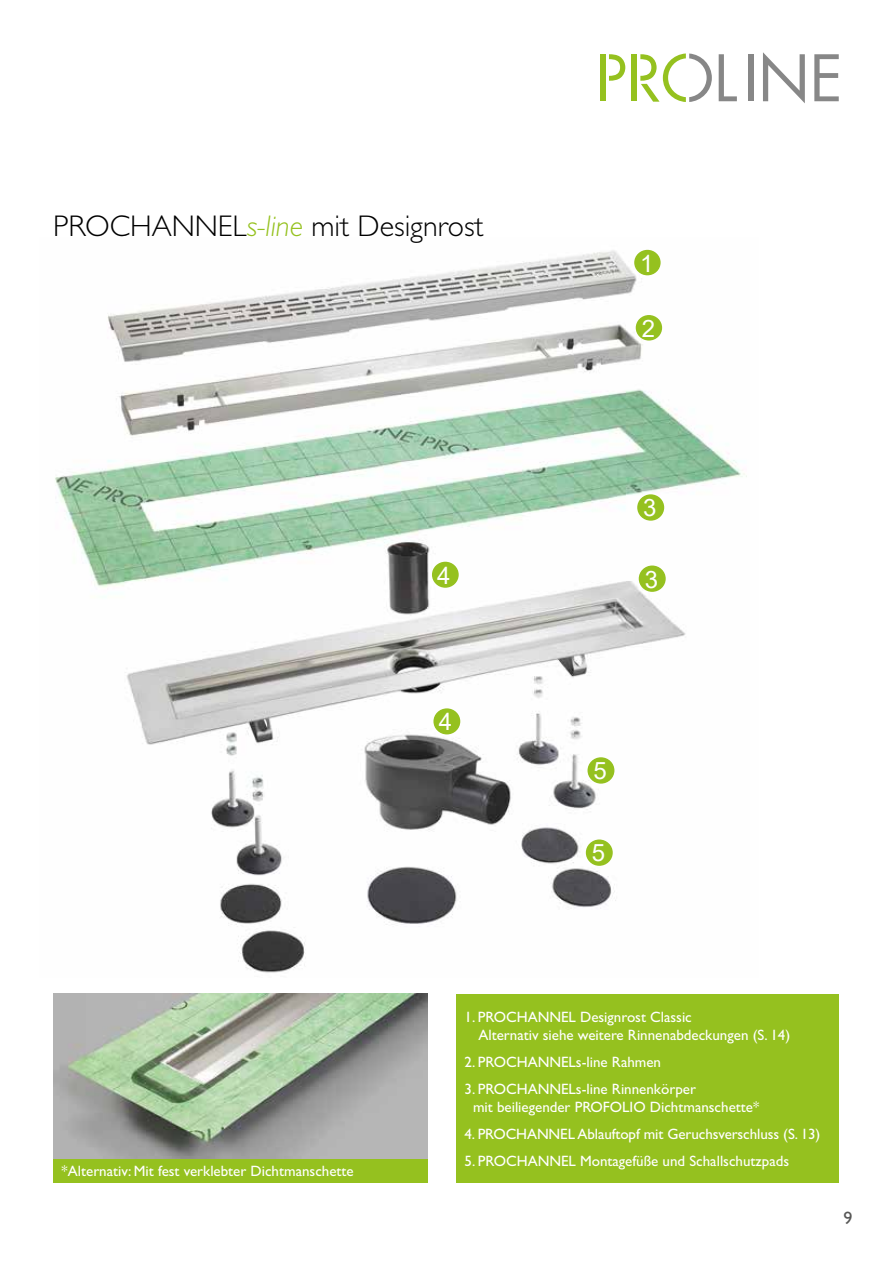
<style>
.page{position:relative;width:893px;height:1263px;background:#fff}
.page>*{position:absolute;margin:0;border:0;box-sizing:border-box;transform-origin:0 0}
.t1{font:300 30px "Gill Sans";color:#000}
.t2{font:24px "Arial";color:#fff}
.t3{font:18px "Gill Sans";color:#575756}
.t4{font:15px/18px "Gill Sans";color:#fff}
.s1{font-style:italic;color:#95c11f}
</style>
<div class="page">
<svg style="left:609px;top:54px;width:16px;height:27px"></svg>
<div style="left:601px;top:54px;width:5px;height:47px;background:#95c11f"></div>
<div style="left:632px;top:54px;width:5px;height:47px;background:#95c11f"></div>
<svg style="left:640px;top:53px;width:72px;height:49px"></svg>
<svg style="left:719px;top:54px;width:18px;height:47px"></svg>
<div style="left:748px;top:54px;width:5px;height:47px;background:#878787"></div>
<svg style="left:763px;top:52px;width:42px;height:51px"></svg>
<svg style="left:814px;top:54px;width:25px;height:47px"></svg>
<img style="left:55px;top:249px;width:692px;height:724px">
<div style="left:635px;top:251px;width:25px;height:24px;background:#95c11f;border-radius:50%"></div>
<div style="left:634px;top:250px;width:27px;height:25px;border:2px solid #95c11f;border-radius:50%"></div>
<div style="left:636px;top:316px;width:25px;height:24px;background:#95c11f;border-radius:50%"></div>
<div style="left:636px;top:315px;width:26px;height:26px;border:2px solid #95c11f;border-radius:50%"></div>
<div style="left:638px;top:495px;width:25px;height:25px;background:#95c11f;border-radius:50%"></div>
<div style="left:637px;top:494px;width:27px;height:27px;border:2px solid #95c11f;border-radius:50%"></div>
<div style="left:433px;top:562px;width:25px;height:25px;background:#95c11f;border-radius:50%"></div>
<div style="left:432px;top:562px;width:27px;height:26px;border:2px solid #95c11f;border-radius:50%"></div>
<div style="left:434px;top:709px;width:26px;height:25px;background:#95c11f;border-radius:50%"></div>
<div style="left:433px;top:708px;width:27px;height:26px;border:2px solid #95c11f;border-radius:50%"></div>
<div style="left:588px;top:758px;width:26px;height:25px;background:#95c11f;border-radius:50%"></div>
<div style="left:587px;top:757px;width:27px;height:27px;border:2px solid #95c11f;border-radius:50%"></div>
<div style="left:587px;top:840px;width:25px;height:25px;background:#95c11f;border-radius:50%"></div>
<div style="left:586px;top:839px;width:27px;height:27px;border:2px solid #95c11f;border-radius:50%"></div>
<div style="left:639px;top:566px;width:26px;height:25px;background:#95c11f;border-radius:50%"></div>
<div style="left:639px;top:565px;width:27px;height:27px;border:2px solid #95c11f;border-radius:50%"></div>
<div style="left:456px;top:994px;width:383px;height:188px;background:#95c11f"></div>
<img style="left:53px;top:994px;width:374px;height:165px">
<div style="left:53px;top:1159px;width:374px;height:24px;background:#95c11f"></div>
<h1 class="t1" style="left:53px;top:202px;width:432px">PROCHANNEL<span class="s1">s-line</span> mit Designrost</h1>
<h2 class="t2" style="left:640px;top:247px;width:15px">1</h2>
<h2 class="t2" style="left:642px;top:312px;width:15px">2</h2>
<p class="t4" style="left:62px;top:1162px;width:294px">*Alternativ: Mit fest verklebter Dichtmanschette</p>
<h2 class="t2" style="left:437px;top:559px;width:15px">4</h2>
<h2 class="t2" style="left:439px;top:705px;width:15px">4</h2>
<h2 class="t2" style="left:643px;top:491px;width:15px">3</h2>
<h2 class="t2" style="left:645px;top:562px;width:15px">3</h2>
<h2 class="t2" style="left:594px;top:754px;width:15px">5</h2>
<h2 class="t2" style="left:592px;top:836px;width:15px">5</h2>
<p class="t4" style="left:478px;top:1007px;width:313px;text-indent:-14px">1. PROCHANNEL Designrost Classic<br>Alternativ siehe weitere Rinnenabdeckungen (S. 14)</p>
<p class="t4" style="left:465px;top:1052px;width:198px">2. PROCHANNELs-line Rahmen</p>
<p class="t4" style="left:473px;top:1079px;width:288px;text-indent:-9px">3. PROCHANNELs-line Rinnenkörper<br>mit beiliegender PROFOLIO Dichtmanschette*</p>
<p class="t4" style="left:465px;top:1124px;width:357px">4. PROCHANNEL Ablauftopf mit Geruchsverschluss (S. 13)</p>
<p class="t4" style="left:465px;top:1151px;width:326px">5. PROCHANNEL Montagefüße und Schallschutzpads</p>
<p class="t3" style="left:843px;top:1208px;width:10px">9</p>
</div>
